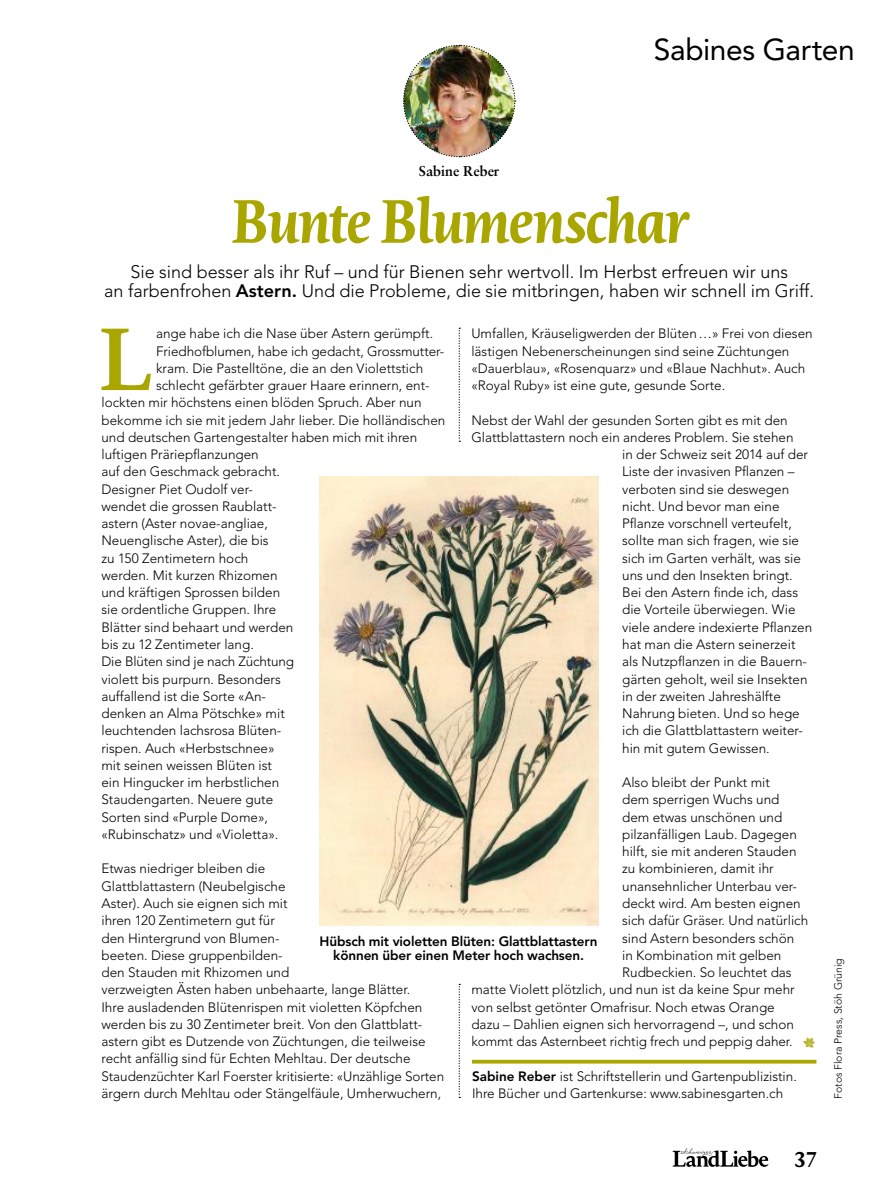
<style>
.page{position:relative;width:893px;height:1200px;background:#fff}
.page>*{position:absolute;margin:0;border:0;box-sizing:border-box;transform-origin:0 0}
.t1{font:600 86.4px "Novel Pro";color:#a9a600}
.t2{font:italic 700 60px "Novel Pro";letter-spacing:-.04em;color:#a9a600}
.t3{font:30px "Avenir LT Std";letter-spacing:-.015em;color:#000}
.t4{font:700 21px "Novel Pro";color:#000}
.t5{font:300 18px/19.5px "Avenir LT Std";color:#000;text-align:center}
.t6{font:700 14.25px "Sabon LT Std";color:#000}
.t7{font:300 13.5px/17.2px "Avenir LT Std";color:#000}
.t8{font:800 13.5px/14.2px "Avenir LT Std";letter-spacing:-.01em;color:#000;text-align:center}
.t9{font:300 10.5px "Avenir LT Std";color:#000}
.s1{font-weight:800}
.s2{font-family:"We Love Nature Blooms";font-weight:400;color:#bab636}
</style>
<div class="page">
<img style="left:403px;top:44px;width:113px;height:114px">
<img style="left:319px;top:476px;width:279px;height:449px">
<svg style="left:673px;top:1148px;width:95px;height:18px"></svg>
<svg style="left:459px;top:327px;width:1px;height:115px"></svg>
<svg style="left:459px;top:983px;width:1px;height:114px"></svg>
<svg style="left:472px;top:1059px;width:344px;height:4px"></svg>
<p class="t6" style="left:419px;top:162px;width:82px">Sabine Reber</p>
<h3 class="t3" style="left:654px;top:32px;width:202px">Sabines Garten</h3>
<h2 class="t2" style="left:229px;top:175px;width:462px">Bunte Blumenschar</h2>
<h3 class="t5" style="left:104px;top:262px;width:711px">Sie sind besser als ihr Ruf – und für Bienen sehr wertvoll. Im Herbst erfreuen wir uns<br>an farbenfrohen <span class="s1">Astern.</span> Und die Probleme, die sie mitbringen, haben wir schnell im Griff.</h3>
<h1 class="t1" style="left:95px;top:294px;width:60px">L</h1>
<p class="t7" style="left:156px;top:325px;width:279px">ange habe ich die Nase über Astern gerümpft.</p>
<p class="t7" style="left:471px;top:325px;width:343px">Umfallen, Kräuseligwerden der Blüten…» Frei von diesen lästigen Nebenerscheinungen sind seine Züchtungen «Dauerblau», «Rosenquarz» und «Blaue Nachhut». Auch «Royal Ruby» ist eine gute, gesunde Sorte.</p>
<p class="t7" style="left:471px;top:411px;width:318px">Nebst der Wahl der gesunden Sorten gibt es mit den</p>
<p class="t7" style="left:471px;top:428px;width:324px">Glattblattastern noch ein anderes Problem. Sie stehen</p>
<p class="t7" style="left:622px;top:446px;width:187px">in der Schweiz seit 2014 auf der</p>
<p class="t7" style="left:622px;top:463px;width:174px">Liste der invasiven Pflanzen –</p>
<p class="t7" style="left:622px;top:480px;width:169px">verboten sind sie deswegen</p>
<p class="t7" style="left:622px;top:497px;width:159px">nicht. Und bevor man eine</p>
<p class="t7" style="left:622px;top:515px;width:171px">Pflanze vorschnell verteufelt,</p>
<p class="t7" style="left:622px;top:532px;width:178px">sollte man sich fragen, wie sie</p>
<p class="t7" style="left:622px;top:549px;width:180px">sich im Garten verhält, was sie</p>
<p class="t7" style="left:622px;top:566px;width:172px">uns und den Insekten bringt.</p>
<p class="t7" style="left:622px;top:584px;width:177px">Bei den Astern finde ich, dass</p>
<p class="t7" style="left:622px;top:601px;width:175px">die Vorteile überwiegen. Wie</p>
<p class="t7" style="left:622px;top:618px;width:192px">viele andere indexierte Pflanzen</p>
<p class="t7" style="left:622px;top:635px;width:175px">hat man die Astern seinerzeit</p>
<p class="t7" style="left:622px;top:653px;width:186px">als Nutzpflanzen in die Bauern-</p>
<p class="t7" style="left:622px;top:670px;width:187px">gärten geholt, weil sie Insekten</p>
<p class="t7" style="left:622px;top:687px;width:160px">in der zweiten Jahreshälfte</p>
<p class="t7" style="left:622px;top:704px;width:179px">Nahrung bieten. Und so hege</p>
<p class="t7" style="left:622px;top:722px;width:182px">ich die Glattblattastern weiter-</p>
<p class="t7" style="left:622px;top:739px;width:149px">hin mit gutem Gewissen.</p>
<p class="t7" style="left:622px;top:773px;width:149px">Also bleibt der Punkt mit</p>
<p class="t7" style="left:622px;top:791px;width:159px">dem sperrigen Wuchs und</p>
<p class="t7" style="left:622px;top:808px;width:162px">dem etwas unschönen und</p>
<p class="t7" style="left:622px;top:825px;width:176px">pilzanfälligen Laub. Dagegen</p>
<p class="t7" style="left:622px;top:842px;width:176px">hilft, sie mit anderen Stauden</p>
<p class="t7" style="left:622px;top:860px;width:153px">zu kombinieren, damit ihr</p>
<p class="t7" style="left:622px;top:877px;width:176px">unansehnlicher Unterbau ver-</p>
<p class="t7" style="left:622px;top:894px;width:180px">deckt wird. Am besten eignen</p>
<p class="t7" style="left:622px;top:911px;width:188px">sich dafür Gräser. Und natürlich</p>
<p class="t7" style="left:622px;top:929px;width:174px">sind Astern besonders schön</p>
<p class="t7" style="left:622px;top:946px;width:161px">in Kombination mit gelben</p>
<p class="t7" style="left:622px;top:963px;width:171px">Rudbeckien. So leuchtet das</p>
<p class="t7" style="left:471px;top:980px;width:325px">matte Violett plötzlich, und nun ist da keine Spur mehr</p>
<p class="t7" style="left:471px;top:998px;width:305px">von selbst getönter Omafrisur. Noch etwas Orange</p>
<p class="t7" style="left:471px;top:1015px;width:324px">dazu – Dahlien eignen sich hervorragend –, und schon</p>
<p class="t7" style="left:471px;top:1032px;width:346px">kommt das Asternbeet richtig frech und peppig daher. <span class="s2">C</span></p>
<p class="t7" style="left:156px;top:342px;width:290px">Friedhofblumen, habe ich gedacht, Grossmutter-</p>
<p class="t7" style="left:156px;top:359px;width:269px">kram. Die Pastelltöne, die an den Violettstich</p>
<p class="t7" style="left:156px;top:377px;width:275px">schlecht gefärbter grauer Haare erinnern, ent-</p>
<p class="t7" style="left:101px;top:394px;width:322px">lockten mir höchstens einen blöden Spruch. Aber nun</p>
<p class="t7" style="left:101px;top:411px;width:345px">bekomme ich sie mit jedem Jahr lieber. Die holländischen</p>
<p class="t7" style="left:101px;top:428px;width:317px">und deutschen Gartengestalter haben mich mit ihren</p>
<p class="t7" style="left:101px;top:446px;width:159px">luftigen Präriepflanzungen</p>
<p class="t7" style="left:101px;top:463px;width:180px">auf den Geschmack gebracht.</p>
<p class="t7" style="left:101px;top:480px;width:150px">Designer Piet Oudolf ver--</p>
<p class="t7" style="left:101px;top:497px;width:177px">wendet die grossen Raublatt-</p>
<p class="t7" style="left:101px;top:515px;width:168px">astern (Aster novae-angliae,</p>
<p class="t7" style="left:101px;top:532px;width:169px">Neuenglische Aster), die bis</p>
<p class="t7" style="left:101px;top:549px;width:148px">zu 150 Zentimetern hoch</p>
<p class="t7" style="left:101px;top:566px;width:178px">werden. Mit kurzen Rhizomen</p>
<p class="t7" style="left:101px;top:584px;width:180px">und kräftigen Sprossen bilden</p>
<p class="t7" style="left:101px;top:601px;width:176px">sie ordentliche Gruppen. Ihre</p>
<p class="t7" style="left:101px;top:618px;width:193px">Blätter sind behaart und werden</p>
<p class="t7" style="left:101px;top:635px;width:154px">bis zu 12 Zentimeter lang.</p>
<p class="t7" style="left:101px;top:653px;width:194px">Die Blüten sind je nach Züchtung</p>
<p class="t7" style="left:101px;top:670px;width:181px">violett bis purpurn. Besonders</p>
<p class="t7" style="left:101px;top:687px;width:165px">auffallend ist die Sorte «An-</p>
<p class="t7" style="left:101px;top:704px;width:185px">denken an Alma Pötschke» mit</p>
<p class="t7" style="left:101px;top:722px;width:181px">leuchtenden lachsrosa Blüten-</p>
<p class="t7" style="left:101px;top:739px;width:175px">rispen. Auch «Herbstschnee»</p>
<p class="t7" style="left:101px;top:756px;width:172px">mit seinen weissen Blüten ist</p>
<p class="t7" style="left:101px;top:773px;width:179px">ein Hingucker im herbstlichen</p>
<p class="t7" style="left:101px;top:791px;width:173px">Staudengarten. Neuere gute</p>
<p class="t7" style="left:101px;top:808px;width:168px">Sorten sind «Purple Dome»,</p>
<p class="t7" style="left:101px;top:825px;width:179px">«Rubinschatz» und «Violetta».</p>
<p class="t7" style="left:101px;top:860px;width:344px">Etwas niedriger bleiben die<br>Glattblattastern (Neubelgische<br>Aster). Auch sie eignen sich mit<br>ihren 120 Zentimetern gut für<br>den Hintergrund von Blumen-<br>beeten. Diese gruppenbilden-<br>den Stauden mit Rhizomen und<br>verzweigten Ästen haben unbehaarte, lange Blätter.<br>Ihre ausladenden Blütenrispen mit violetten Köpfchen werden bis zu 30 Zentimeter breit. Von den Glattblatt&shy;astern gibt es Dutzende von Züchtungen, die teilweise recht anfällig sind für Echten Mehltau. Der deutsche Staudenzüchter Karl Foerster kritisierte: «Unzählige Sorten ärgern durch Mehltau oder Stängelfäule, Umherwuchern,</p>
<p class="t8" style="left:320px;top:933px;width:280px">Hübsch mit violetten Blüten: Glattblattastern können über einen Meter hoch wachsen.</p>
<p class="t7" style="left:472px;top:1067px;width:326px"><span class="s1">Sabine Reber</span> ist Schriftstellerin und Gartenpublizistin.<br>Ihre Bücher und Gartenkurse: www.sabinesgarten.ch</p>
<p class="t9" style="left:832px;top:1098px;width:142px;rotate:-90deg">Fotos Flora Press, Stöh Grünig</p>
<h3 class="t4" style="left:795px;top:1142px;width:24px">37</h3>
</div>
